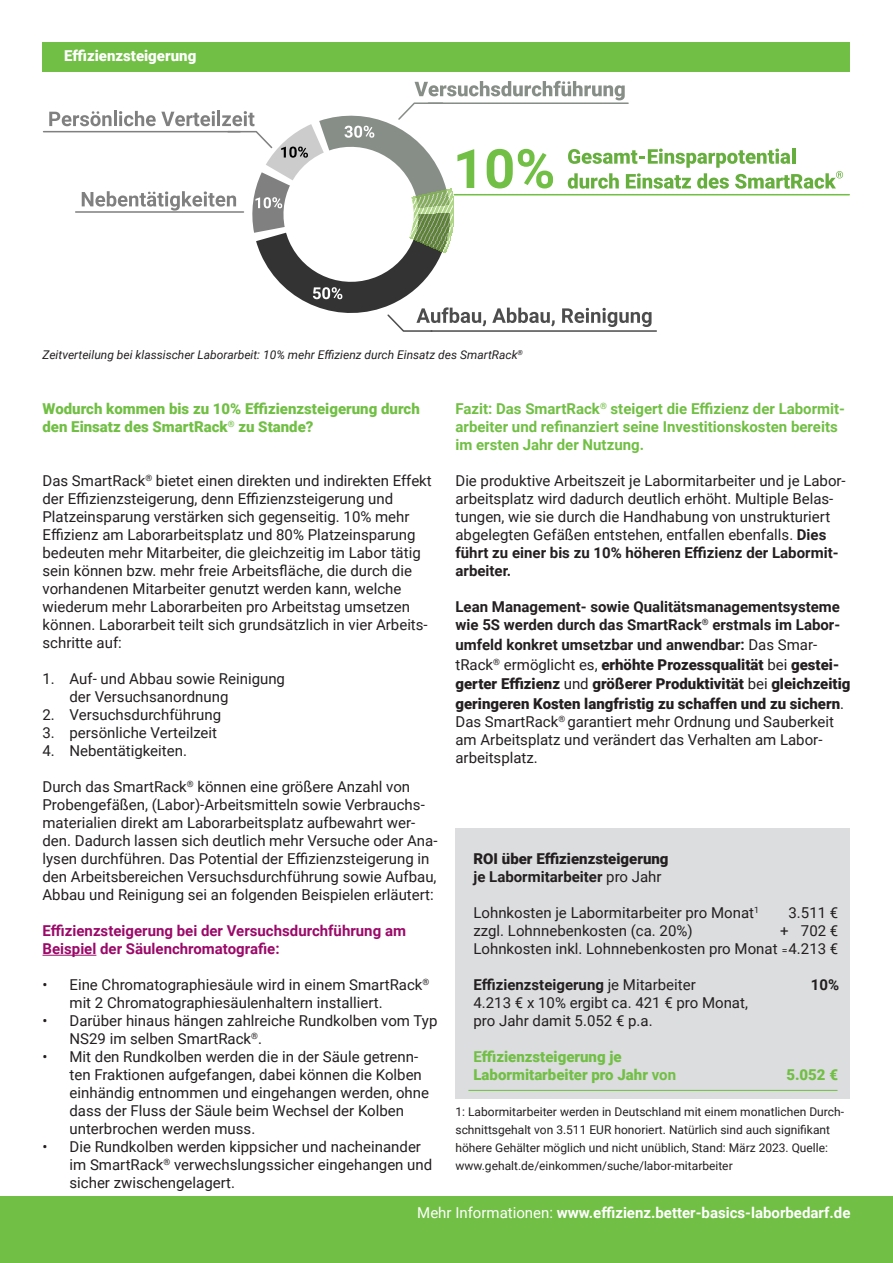
<style>
.page{position:relative;width:893px;height:1263px;background:#fff}
.page>*{position:absolute;margin:0;border:0;box-sizing:border-box;transform-origin:0 0}
.t1{font:15px/18px "Roboto";color:#231f20}
.t2{font:900 15px/19.8px "Roboto";color:#231f20}
.t3{font:700 15px/18px "Roboto";color:#231f20}
.t4{font:900 15px/18px "Roboto";color:#71bf44}
.t5{font:700 15px/18px "Roboto";color:#71bf44}
.t6{font:700 15px/18px "Roboto";color:#9b0969}
.t7{font:700 15px "Roboto";color:#fff}
.t8{font:900 15px "Roboto";color:#fff}
.t9{font:12px/18px "Roboto";color:#231f20}
.t10{font:italic 12px "Roboto";color:#231f20}
.s1{font-weight:700}
.s2{font-weight:400}
.s3{font-size:10.5px}
</style>
<div class="page">
<hr style="left:454px;top:194px;width:395px;height:1px;background:#71bf44">
<hr style="left:44px;top:131px;width:196px;height:1px;background:#808080">
<svg style="left:49px;top:81px;width:794px;height:251px"></svg>
<hr style="left:76px;top:211px;width:167px;height:2px;background:#808080">
<div style="left:455px;top:828px;width:395px;height:271px;background:#dcdddf"></div>
<hr style="left:468px;top:1090px;width:369px;height:1px;background:#71bf44">
<div style="left:0;top:1196px;width:893px;height:67px;background:#71bf44"></div>
<div style="left:43px;top:43px;width:807px;height:29px;background:#71bf44"></div>
<hr style="left:43px;top:955px;width:53px;height:1px;background:#9b0969">
<p class="t8" style="left:64px;top:45px;width:134px">Effizienzsteigerung</p>
<p class="t10" style="left:43px;top:346px;width:482px">Zeitverteilung bei klassischer Laborarbeit: 10% mehr Effizienz durch Einsatz des SmartRack<sup>®</sup></p>
<p class="t4" style="left:43px;top:399px;width:379px">Wodurch kommen bis zu 10% Effizienzsteigerung durch den Einsatz des SmartRack<sup>®</sup> zu Stande?</p>
<p class="t5" style="left:455px;top:399px;width:391px">Fazit: Das SmartRack<sup>®</sup> steigert die Effizienz der Labormit&shy;arbeiter und refinanziert seine Investitionskosten bereits im ersten Jahr der Nutzung.</p>
<p class="t1" style="left:455px;top:471px;width:392px">Die produktive Arbeitszeit je Labormitarbeiter und je Labor&shy;arbeitsplatz wird dadurch deutlich erhöht. Multiple Belas&shy;tungen, wie sie durch die Handhabung von unstrukturiert abgelegten Gefäßen entstehen, entfallen ebenfalls. <span class="s1">Dies führt zu einer bis zu 10% höheren Effizienz der Labormit&shy;arbeiter.</span></p>
<p class="t3" style="left:455px;top:597px;width:386px">Lean Management- sowie Qualitätsmanagementsysteme wie 5S werden durch das SmartRack<sup>®</sup> erstmals im Labor-</p>
<p class="t2" style="left:455px;top:634px;width:396px"><span class="s1">umfeld konkret umsetzbar und anwendbar:</span> <span class="s2">Das Smar&shy;tRack</span><sup>®</sup> <span class="s2">ermöglicht es,</span> erhöhte Prozessqualität <span class="s2">bei</span> gestei&shy;gerter Effizienz <span class="s2">und</span> größerer Produktivität <span class="s2">bei</span> gleichzeitig geringeren Kosten langfristig zu schaffen und zu sichern<span class="s2">.</span></p>
<p class="t1" style="left:455px;top:712px;width:380px">Das SmartRack<sup>®</sup> garantiert mehr Ordnung und Sauberkeit am Arbeitsplatz und verändert das Verhalten am Labor&shy;arbeitsplatz.</p>
<p class="t1" style="left:43px;top:471px;width:391px">Das SmartRack<sup>®</sup> bietet einen direkten und indirekten Effekt der Effizienzsteigerung, denn Effizienzsteigerung und Platzeinsparung verstärken sich gegenseitig. 10% mehr Effizienz am Laborarbeitsplatz und 80% Platzeinsparung bedeuten mehr Mitarbeiter, die gleichzeitig im Labor tätig sein können bzw. mehr freie Arbeitsfläche, die durch die vorhandenen Mitarbeiter genutzt werden kann, welche wiederum mehr Laborarbeiten pro Arbeitstag umsetzen können. Laborarbeit teilt sich grundsätzlich in vier Arbeits&shy;schritte auf:</p>
<p class="t1" style="left:70px;top:669px;width:217px;text-indent:-27px">1. Auf- und Abbau sowie Reinigung der Versuchsanordnung</p>
<p class="t1" style="left:43px;top:705px;width:180px">2. Versuchsdurchführung</p>
<p class="t1" style="left:43px;top:723px;width:176px">3. persönliche Verteilzeit</p>
<p class="t1" style="left:43px;top:741px;width:146px">4. Nebentätigkeiten.</p>
<p class="t1" style="left:43px;top:777px;width:396px">Durch das SmartRack<sup>®</sup> können eine größere Anzahl von Probengefäßen, (Labor)-Arbeitsmitteln sowie Verbrauchs&shy;materialien direkt am Laborarbeitsplatz aufbewahrt wer&shy;den. Dadurch lassen sich deutlich mehr Versuche oder Ana&shy;lysen durchführen. Das Potential der Effizienzsteigerung in den Arbeitsbereichen Versuchsdurchführung sowie Aufbau, Abbau und Reinigung sei an folgenden Beispielen erläutert:</p>
<p class="t6" style="left:43px;top:921px;width:365px">Effizienzsteigerung bei der Versuchsdurchführung am<br>Beispiel der Säulenchromatografie:</p>
<p class="t1" style="left:70px;top:975px;width:361px;text-indent:-27px">• Eine Chromatographiesäule wird in einem SmartRack<sup>® </sup>mit 2 Chromatographiesäulenhaltern installiert.</p>
<p class="t1" style="left:70px;top:1011px;width:369px;text-indent:-27px">• Darüber hinaus hängen zahlreiche Rundkolben vom Typ<br>NS29 im selben SmartRack<sup>®</sup>.</p>
<p class="t1" style="left:70px;top:1047px;width:361px;text-indent:-27px">• Mit den Rundkolben werden die in der Säule getrenn&shy;ten Fraktionen aufgefangen, dabei können die Kolben einhändig entnommen und eingehangen werden, ohne dass der Fluss der Säule beim Wechsel der Kolben unterbrochen werden muss.</p>
<p class="t1" style="left:70px;top:1137px;width:364px;text-indent:-27px">• Die Rundkolben werden kippsicher und nacheinander im SmartRack<sup>®</sup> verwechslungssicher eingehangen und sicher zwischengelagert.</p>
<p class="t2" style="left:473px;top:848px;width:197px">ROI über Effizienzsteigerung</p>
<p class="t3" style="left:473px;top:867px;width:190px">je Labormitarbeiter <span class="s2">pro Jahr</span></p>
<p class="t1" style="left:473px;top:903px;width:287px">Lohnkosten je Labormitarbeiter pro Monat<sup>1</sup></p>
<p class="t1" style="left:788px;top:903px;width:51px">3.511 €</p>
<p class="t1" style="left:473px;top:921px;width:221px">zzgl. Lohnnebenkosten (ca. 20%)</p>
<p class="t1" style="left:780px;top:921px;width:60px">+ 702 €</p>
<p class="t1" style="left:473px;top:939px;width:366px">Lohnkosten inkl. Lohnnebenkosten pro Monat <span class="s3">=</span>4.213 €</p>
<p class="t3" style="left:473px;top:975px;width:224px">Effizienzsteigerung <span class="s2">je Mitarbeiter</span></p>
<p class="t3" style="left:811px;top:975px;width:30px">10%</p>
<p class="t1" style="left:473px;top:993px;width:276px">4.213 € x 10% ergibt ca. 421 € pro Monat,</p>
<p class="t1" style="left:473px;top:1011px;width:181px">pro Jahr damit 5.052 € p.a.</p>
<p class="t4" style="left:473px;top:1047px;width:150px"><span class="s1">E</span>ffizienzsteigerung je</p>
<p class="t4" style="left:473px;top:1065px;width:204px">Labormitarbeiter pro Jahr <span class="s1">von</span></p>
<p class="t4" style="left:786px;top:1065px;width:53px">5.052 €</p>
<p class="t9" style="left:455px;top:1102px;width:390px">1: Labormitarbeiter werden in Deutschland mit einem monatlichen Durch&shy;schnittsgehalt von 3.511 EUR honoriert. Natürlich sind auch signifikant höhere Gehälter möglich und nicht unüblich, Stand: März 2023. Quelle: www.gehalt.de/einkommen/suche/labor-mitarbeiter</p>
<p class="t7" style="left:417px;top:1202px;width:435px"><span class="s2">Mehr Informationen:</span> www.effizienz.better-basics-laborbedarf.de</p>
</div>
